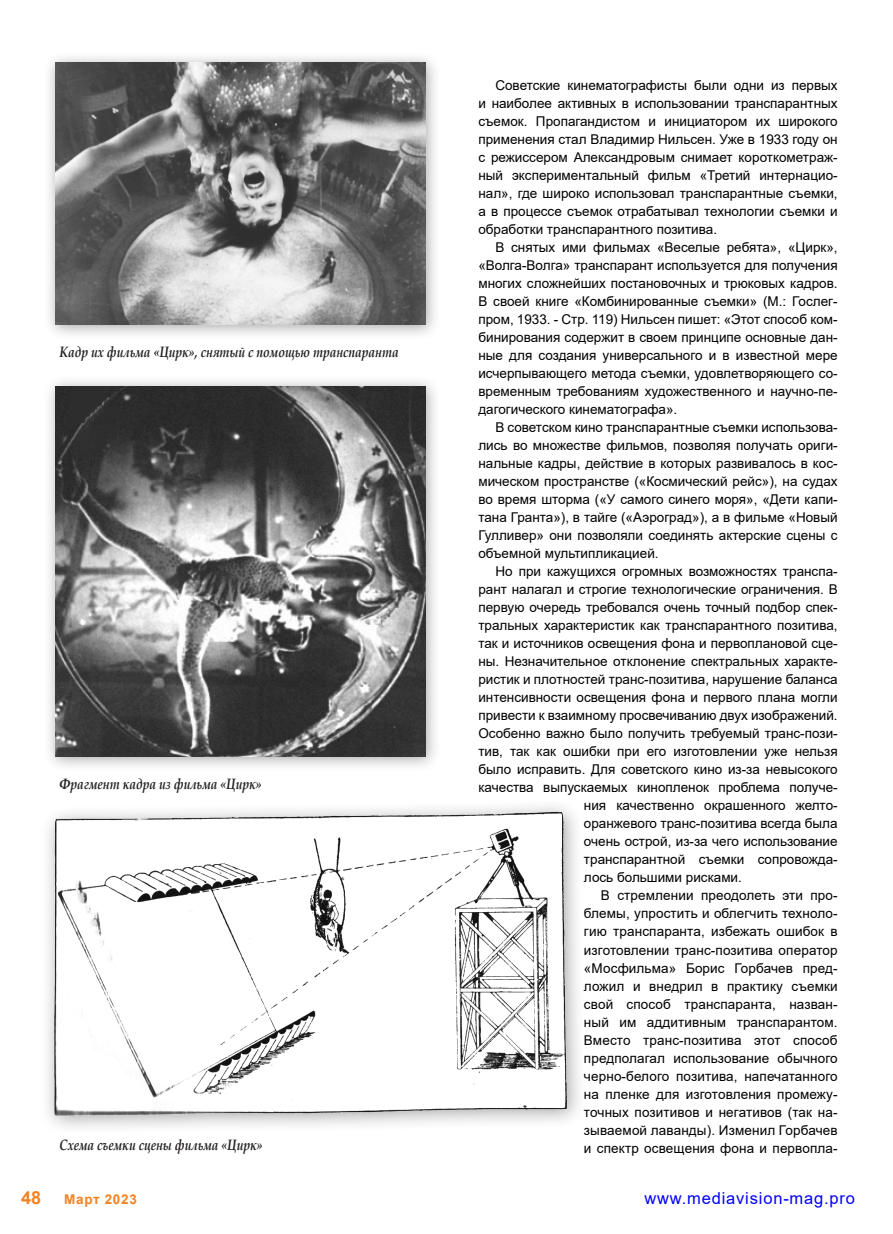
<style>
.page{position:relative;width:893px;height:1234px;background:#fff}
.page>*{position:absolute;margin:0;border:0;box-sizing:border-box;transform-origin:0 0}
.t1{font:700 18px "Arial";color:#f58220}
.t2{font:16.5px "Arial";letter-spacing:.05em;color:#00f}
.t3{font:italic 700 15px "Book Antiqua";color:#231f20;scale:.8 1}
.t4{font:13.5px/18px "Arial";color:#000;text-align:justify}
.t5{font:700 13.5px "Arial";letter-spacing:.05em;color:#f58220}
</style>
<div class="page">
<div style="left:39px;top:797px;width:547px;height:338px;background:#231f20;opacity:.4"></div>
<img style="left:41px;top:807px;width:534px;height:314px">
<div style="left:43px;top:374px;width:399px;height:398px;background:#231f20;opacity:.4"></div>
<img style="left:55px;top:387px;width:370px;height:369px">
<div style="left:43px;top:51px;width:399px;height:289px;background:#231f20;opacity:.4"></div>
<img style="left:55px;top:63px;width:370px;height:261px">
<p class="t4" style="left:478px;top:76px;width:361px;text-indent:17px">Советские кинематографисты были одни из первых и наиболее активных в использовании транспарантных съемок. Пропагандистом и инициатором их широкого применения стал Владимир Нильсен. Уже в 1933 году он с режиссером Александровым снимает короткометраж&shy;ный экспериментальный фильм «Третий интернацио&shy;нал», где широко использовал транспарантные съемки, а в процессе съемок отрабатывал технологии съемки и обработки транспарантного позитива.</p>
<p class="t4" style="left:478px;top:238px;width:361px;text-indent:17px">В снятых ими фильмах «Веселые ребята», «Цирк», «Волга-Волга» транспарант используется для получения многих сложнейших постановочных и трюковых кадров.<br>В своей книге «Комбинированные съемки» (М.: Гослег&shy;пром, 1933. - Стр. 119) Нильсен пишет: «Этот способ ком&shy;бинирования содержит в своем принципе основные дан&shy;ные для создания универсального и в известной мере исчерпывающего метода съемки, удовлетворяющего со&shy;временным требованиям художественного и научно-пе&shy;дагогического кинематографа».</p>
<p class="t4" style="left:478px;top:418px;width:361px;text-indent:17px">В советском кино транспарантные съемки использова&shy;лись во множестве фильмов, позволяя получать ориги&shy;нальные кадры, действие в которых развивалось в кос&shy;мическом пространстве («Космический рейс»), на судах во время шторма («У самого синего моря», «Дети капи&shy;тана Гранта»), в тайге («Аэроград»), а в фильме «Новый Гулливер» они позволяли соединять актерские сцены с объемной мультипликацией.</p>
<p class="t4" style="left:495px;top:562px;width:344px">Но при кажущихся огромных возможностях транспа-</p>
<p class="t4" style="left:478px;top:580px;width:361px">рант налагал и строгие технологические ограничения. В</p>
<p class="t4" style="left:478px;top:598px;width:361px">первую очередь требовался очень точный подбор спек-</p>
<p class="t4" style="left:478px;top:616px;width:361px">тральных характеристик как транспарантного позитива,</p>
<p class="t4" style="left:478px;top:634px;width:361px">так и источников освещения фона и первоплановой сце-</p>
<p class="t4" style="left:478px;top:652px;width:361px">ны. Незначительное отклонение спектральных характе-</p>
<p class="t4" style="left:478px;top:670px;width:361px">ристик и плотностей транс-позитива, нарушение баланса</p>
<p class="t4" style="left:478px;top:688px;width:361px">интенсивности освещения фона и первого плана могли</p>
<p class="t4" style="left:478px;top:706px;width:361px">привести к взаимному просвечиванию двух изображений.</p>
<p class="t4" style="left:478px;top:724px;width:361px">Особенно важно было получить требуемый транс-пози-</p>
<p class="t4" style="left:478px;top:742px;width:361px">тив, так как ошибки при его изготовлении уже нельзя</p>
<p class="t4" style="left:478px;top:760px;width:361px">было исправить. Для советского кино из-за невысокого</p>
<p class="t4" style="left:478px;top:778px;width:361px">качества выпускаемых кинопленок проблема получе-</p>
<p class="t4" style="left:584px;top:796px;width:255px">ния качественно окрашенного желто-</p>
<p class="t4" style="left:584px;top:814px;width:255px">оранжевого транс-позитива всегда была</p>
<p class="t4" style="left:584px;top:832px;width:255px">очень острой, из-за чего использование</p>
<p class="t4" style="left:584px;top:850px;width:255px">транспарантной съемки сопровожда-</p>
<p class="t4" style="left:584px;top:868px;width:159px">лось большими рисками.</p>
<p class="t4" style="left:601px;top:886px;width:238px">В стремлении преодолеть эти про-</p>
<p class="t4" style="left:584px;top:904px;width:255px">блемы, упростить и облегчить техноло-</p>
<p class="t4" style="left:584px;top:922px;width:255px">гию транспаранта, избежать ошибок в</p>
<p class="t4" style="left:584px;top:940px;width:255px">изготовлении транс-позитива оператор</p>
<p class="t4" style="left:584px;top:958px;width:255px">«Мосфильма» Борис Горбачев пред-</p>
<p class="t4" style="left:584px;top:976px;width:255px">ложил и внедрил в практику съемки</p>
<p class="t4" style="left:584px;top:994px;width:255px">свой способ транспаранта, назван-</p>
<p class="t4" style="left:584px;top:1012px;width:255px">ный им аддитивным транспарантом.</p>
<p class="t4" style="left:584px;top:1030px;width:255px">Вместо транс-позитива этот способ</p>
<p class="t4" style="left:584px;top:1048px;width:255px">предполагал использование обычного</p>
<p class="t4" style="left:584px;top:1066px;width:255px">черно-белого позитива, напечатанного</p>
<p class="t4" style="left:584px;top:1084px;width:255px">на пленке для изготовления промежу-</p>
<p class="t4" style="left:584px;top:1102px;width:255px">точных позитивов и негативов (так на-</p>
<p class="t4" style="left:584px;top:1120px;width:255px">зываемой лаванды). Изменил Горбачев</p>
<p class="t3" style="left:60px;top:341px;width:426px">Кадр их фильма «Цирк», снятый с помощью транспаранта</p>
<p class="t3" style="left:60px;top:773px;width:254px">Фрагмент кадра из фильма «Цирк»</p>
<p class="t3" style="left:60px;top:1134px;width:256px">Схема съемки сцены фильма «Цирк»</p>
<p class="t4" style="left:584px;top:1138px;width:255px">и спектр освещения фона и первопла-</p>
<h1 class="t1" style="left:21px;top:1184px;width:22px">48</h1>
<p class="t5" style="left:64px;top:1189px;width:74px">Март 2023</p>
<p class="t2" style="left:644px;top:1186px;width:212px">www.mediavision-mag.pro</p>
</div>
